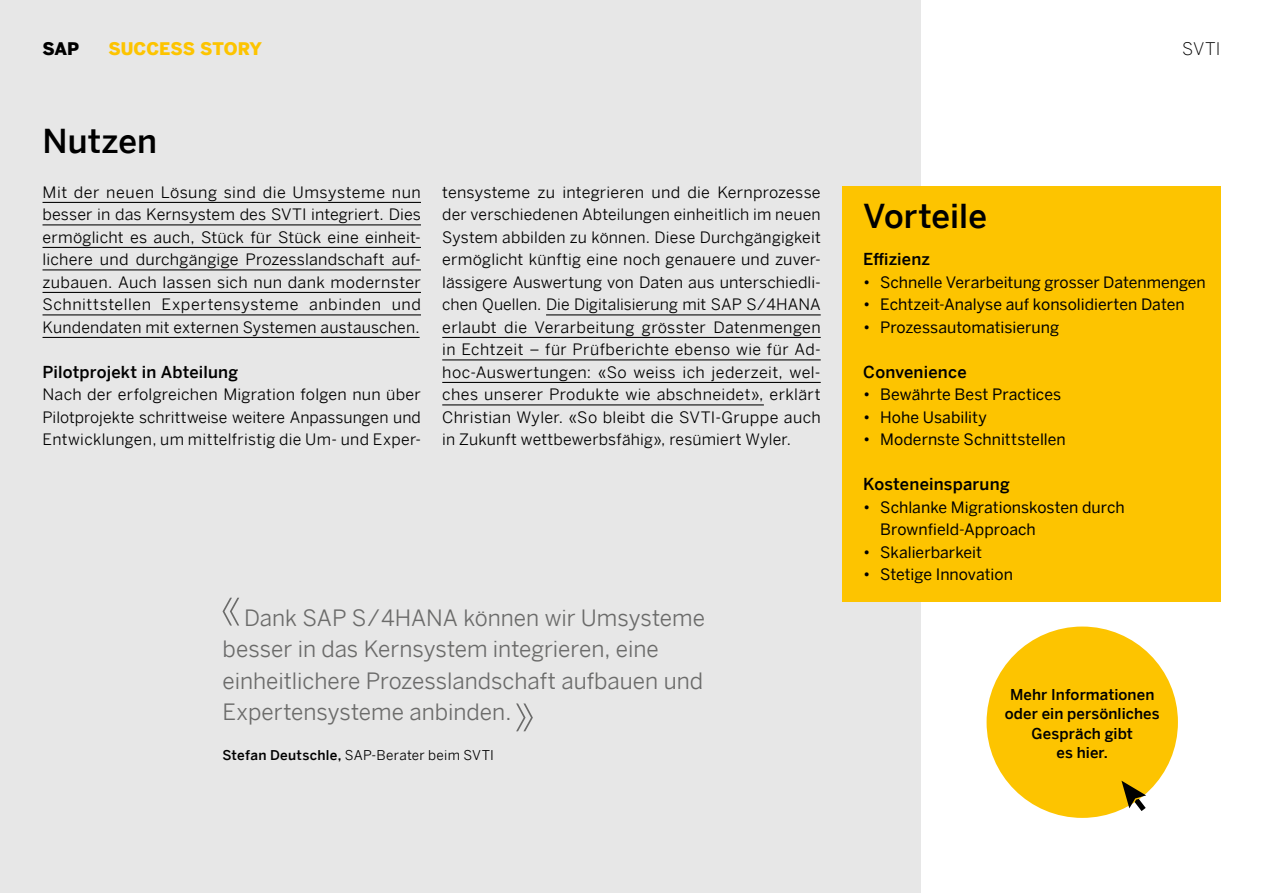
<style>
.page{position:relative;width:1263px;height:893px;background:#fff}
.page>*{position:absolute;margin:0;border:0;box-sizing:border-box;transform-origin:0 0}
.t1{font:500 33px "Benton Sans";letter-spacing:.005em;color:#000}
.t2{font:22.5px/31.5px "Benton Sans";color:#6b6b6a}
.t3{font:900 17.4px "Benton Sans";color:#fdc400}
.t4{font:300 17.4px "Benton Sans";color:#000}
.t5{font:900 17.4px "Benton Sans";color:#000}
.t6{font:500 16.5px "Benton Sans";letter-spacing:.01em;color:#000}
.t7{font:15.75px/22.5px "Benton Sans";letter-spacing:.015em;color:#000;text-align:justify}
.t8{font:15.75px/22.5px "Benton Sans";color:#000}
.t9{font:500 15px/19.5px "Benton Sans";letter-spacing:.005em;color:#000;text-align:center}
.t10{font:13.5px "Benton Sans";letter-spacing:.02em;color:#000}
.s1{font-weight:500}
</style>
<div class="page">
<div style="left:0;top:0;width:921px;height:893px;background:#e7e7e7"></div>
<hr style="left:43px;top:202px;width:378px;height:1px;background:#000">
<hr style="left:43px;top:224px;width:378px;height:1px;background:#000">
<hr style="left:43px;top:247px;width:378px;height:1px;background:#000">
<hr style="left:43px;top:269px;width:378px;height:1px;background:#000">
<hr style="left:43px;top:292px;width:378px;height:1px;background:#000">
<hr style="left:43px;top:314px;width:378px;height:1px;background:#000">
<hr style="left:43px;top:337px;width:377px;height:1px;background:#000">
<hr style="left:546px;top:314px;width:275px;height:1px;background:#000">
<hr style="left:442px;top:337px;width:379px;height:1px;background:#000">
<hr style="left:442px;top:359px;width:379px;height:1px;background:#000">
<hr style="left:442px;top:382px;width:379px;height:1px;background:#000">
<hr style="left:442px;top:404px;width:322px;height:1px;background:#000">
<svg style="left:223px;top:598px;width:16px;height:28px"></svg>
<svg style="left:516px;top:703px;width:17px;height:28px"></svg>
<div style="left:842px;top:186px;width:378px;height:416px;background:#fdc400"></div>
<div style="left:986px;top:626px;width:192px;height:192px;background:#fdc400;border-radius:50%"></div>
<svg style="left:1121px;top:781px;width:25px;height:30px"></svg>
<p class="t5" style="left:43px;top:34px;width:38px">SAP</p>
<p class="t3" style="left:108px;top:34px;width:155px">SUCCESS STORY</p>
<p class="t4" style="left:1182px;top:34px;width:40px">SVTI</p>
<h1 class="t1" style="left:43px;top:112px;width:116px">Nutzen</h1>
<p class="t7" style="left:43px;top:179px;width:380px">Mit der neuen Lösung sind die Umsysteme nun besser in das Kernsystem des SVTI integriert. Dies ermöglicht es auch, Stück für Stück eine einheit&shy;lichere und durchgängige Prozesslandschaft auf&shy;zubauen. Auch lassen sich nun dank modernster Schnittstellen Expertensysteme anbinden und Kundendaten mit externen Systemen austauschen.</p>
<p class="t6" style="left:43px;top:358px;width:197px">Pilotprojekt in Abteilung</p>
<p class="t7" style="left:43px;top:381px;width:380px">Nach der erfolgreichen Migration folgen nun über Pilotprojekte schrittweise weitere Anpassungen und Entwicklungen, um mittelfristig die Um- und Exper-</p>
<p class="t7" style="left:442px;top:179px;width:380px">tensysteme zu integrieren und die Kernprozesse der verschiedenen Abteilungen einheitlich im neuen System abbilden zu können. Diese Durchgängigkeit ermöglicht künftig eine noch genauere und zuver&shy;lässigere Auswertung von Daten aus unterschiedli&shy;chen Quellen. Die Digitalisierung mit SAP S/4HANA erlaubt die Verarbeitung grösster Datenmengen in Echtzeit – für Prüfberichte ebenso wie für Ad&shy;hoc-Auswertungen: «So weiss ich jederzeit, wel&shy;ches unserer Produkte wie abschneidet», erklärt Christian Wyler. «So bleibt die SVTI-Gruppe auch in Zukunft wettbewerbsfähig», resümiert Wyler.</p>
<h2 class="t2" style="left:223px;top:599px;width:484px;text-indent:21px">Dank SAP S/4HANA können wir Umsysteme besser in das Kernsystem integrieren, eine einheitlichere Prozesslandschaft aufbauen und Expertensysteme anbinden.</h2>
<p class="t10" style="left:223px;top:744px;width:273px"><span class="s1">Stefan Deutschle,</span> SAP-Berater beim SVTI</p>
<h1 class="t1" style="left:863px;top:187px;width:125px">Vorteile</h1>
<p class="t6" style="left:863px;top:245px;width:68px">Effizienz</p>
<p class="t8" style="left:863px;top:269px;width:344px">• Schnelle Verarbeitung grosser Datenmengen</p>
<p class="t8" style="left:863px;top:291px;width:323px">• Echtzeit-Analyse auf konsolidierten Daten</p>
<p class="t8" style="left:863px;top:314px;width:197px">• Prozessautomatisierung</p>
<p class="t6" style="left:863px;top:358px;width:105px">Convenience</p>
<p class="t8" style="left:863px;top:381px;width:200px">• Bewährte Best Practices</p>
<p class="t8" style="left:863px;top:404px;width:125px">• Hohe Usability</p>
<p class="t8" style="left:863px;top:427px;width:204px">• Modernste Schnittstellen</p>
<p class="t6" style="left:863px;top:470px;width:148px">Kosteneinsparung</p>
<p class="t8" style="left:880px;top:494px;width:246px;text-indent:-17px">• Schlanke Migrationskosten durch<br>Brownfield-Approach</p>
<p class="t8" style="left:863px;top:539px;width:120px">• Skalierbarkeit</p>
<p class="t8" style="left:863px;top:562px;width:151px">• Stetige Innovation</p>
<p class="t9" style="left:1005px;top:683px;width:156px">Mehr Informationen oder ein persönliches<br>Gespräch gibt<br>es hier.</p>
</div>
